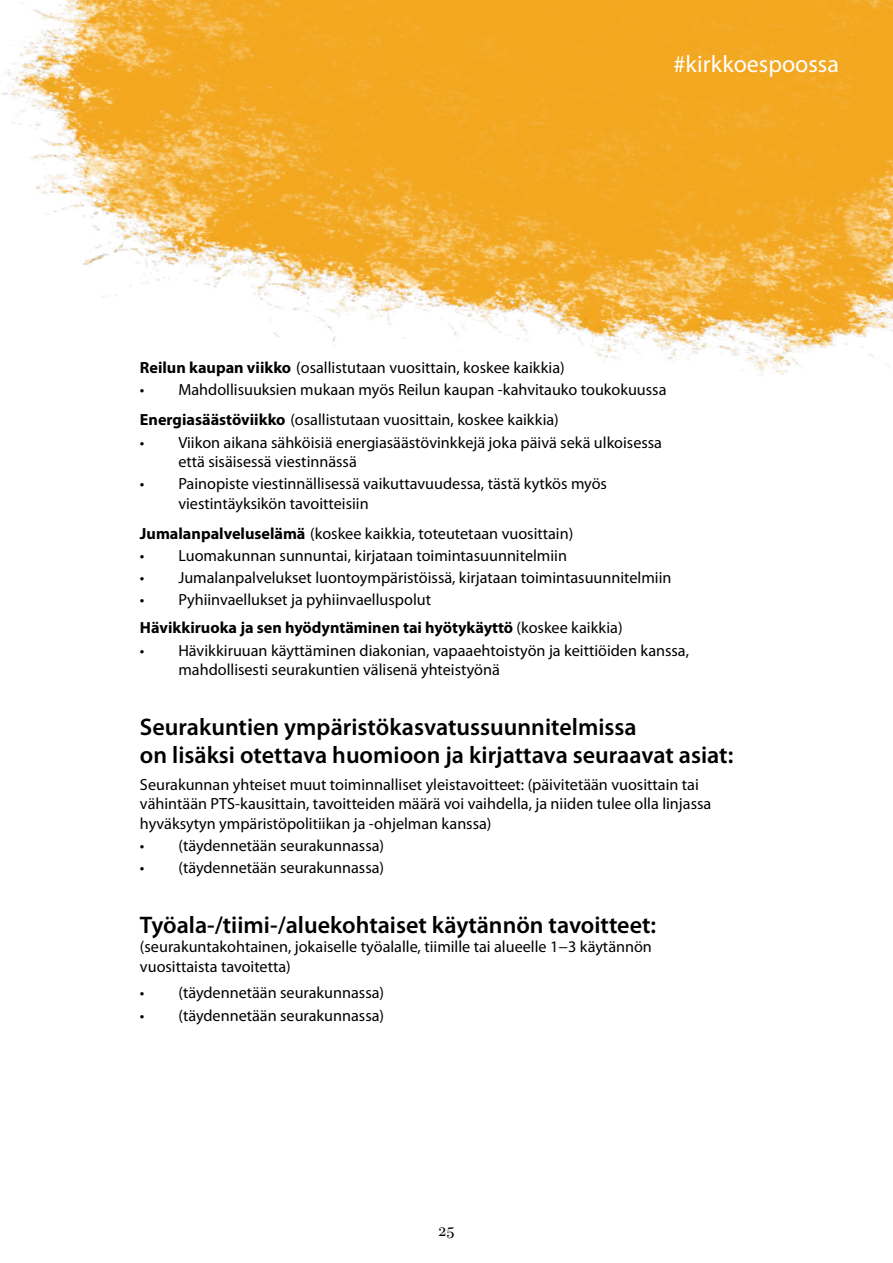
<style>
.page{position:relative;width:893px;height:1263px;background:#fff}
.page>*{position:absolute;margin:0;border:0;box-sizing:border-box;transform-origin:0 0}
.t1{font:600 24px/28.8px "Myriad Pro";color:#000}
.t2{font:24px "Myriad Pro";color:#fff}
.t3{font:16.5px "Operetta 8";color:#000}
.t4{font:16.2px/19.4px "Myriad Pro";color:#000}
.s1{font-weight:700}
</style>
<div class="page">
<img style="left:2px;top:0;width:891px;height:376px">
<h1 class="t2" style="left:674px;top:51px;width:167px">#kirkkoespoossa</h1>
<p class="t4" style="left:140px;top:358px;width:426px"><span class="s1">Reilun kaupan viikko</span> (osallistutaan vuosittain, koskee kaikkia)</p>
<p class="t4" style="left:140px;top:375px;width:528px;line-height:29.8px">• Mahdollisuuksien mukaan myös Reilun kaupan -kahvitauko toukokuussa<br><span class="s1">Energiasäästöviikko</span> (osallistutaan vuosittain, koskee kaikkia)</p>
<p class="t4" style="left:178px;top:433px;width:485px;text-indent:-38px">• Viikon aikana sähköisiä energiasäästövinkkejä joka päivä sekä ulkoisessa että sisäisessä viestinnässä</p>
<p class="t4" style="left:178px;top:474px;width:430px;text-indent:-38px">• Painopiste viestinnällisessä vaikuttavuudessa, tästä kytkös myös viestintäyksikön tavoitteisiin</p>
<p class="t4" style="left:140px;top:524px;width:435px"><span class="s1">Jumalanpalveluselämä</span> (koskee kaikkia, toteutetaan vuosittain)</p>
<p class="t4" style="left:140px;top:546px;width:429px">• Luomakunnan sunnuntai, kirjataan toimintasuunnitelmiin</p>
<p class="t4" style="left:140px;top:568px;width:533px">• Jumalanpalvelukset luontoympäristöissä, kirjataan toimintasuunnitelmiin</p>
<p class="t4" style="left:140px;top:586px;width:484px;line-height:27.9px">• Pyhiinvaellukset ja pyhiinvaelluspolut<br><span class="s1">Hävikkiruoka ja sen hyödyntäminen tai hyötykäyttö</span> (koskee kaikkia)</p>
<p class="t4" style="left:178px;top:641px;width:512px;text-indent:-38px">• Hävikkiruuan käyttäminen diakonian, vapaaehtoistyön ja keittiöiden kanssa, mahdollisesti seurakuntien välisenä yhteistyönä</p>
<h1 class="t1" style="left:140px;top:711px;width:595px">Seurakuntien ympäristökasvatussuunnitelmissa<br>on lisäksi otettava huomioon ja kirjattava seuraavat asiat:</h1>
<p class="t4" style="left:140px;top:775px;width:573px">Seurakunnan yhteiset muut toiminnalliset yleistavoitteet: (päivitetään vuosittain tai vähintään PTS-kausittain, tavoitteiden määrä voi vaihdella, ja niiden tulee olla linjassa hyväksytyn ympäristöpolitiikan ja -ohjelman kanssa)</p>
<p class="t4" style="left:140px;top:836px;width:246px">• (täydennetään seurakunnassa)</p>
<p class="t4" style="left:140px;top:859px;width:246px">• (täydennetään seurakunnassa)</p>
<h1 class="t1" style="left:140px;top:910px;width:518px">Työala-/tiimi-/aluekohtaiset käytännön tavoitteet:</h1>
<p class="t4" style="left:140px;top:938px;width:513px">(seurakuntakohtainen, jokaiselle työalalle, tiimille tai alueelle 1−3 käytännön vuosittaista tavoitetta)</p>
<p class="t4" style="left:140px;top:983px;width:246px">• (täydennetään seurakunnassa)</p>
<p class="t4" style="left:140px;top:1006px;width:246px">• (täydennetään seurakunnassa)</p>
<p class="t3" style="left:438px;top:1221px;width:17px">25</p>
</div>
